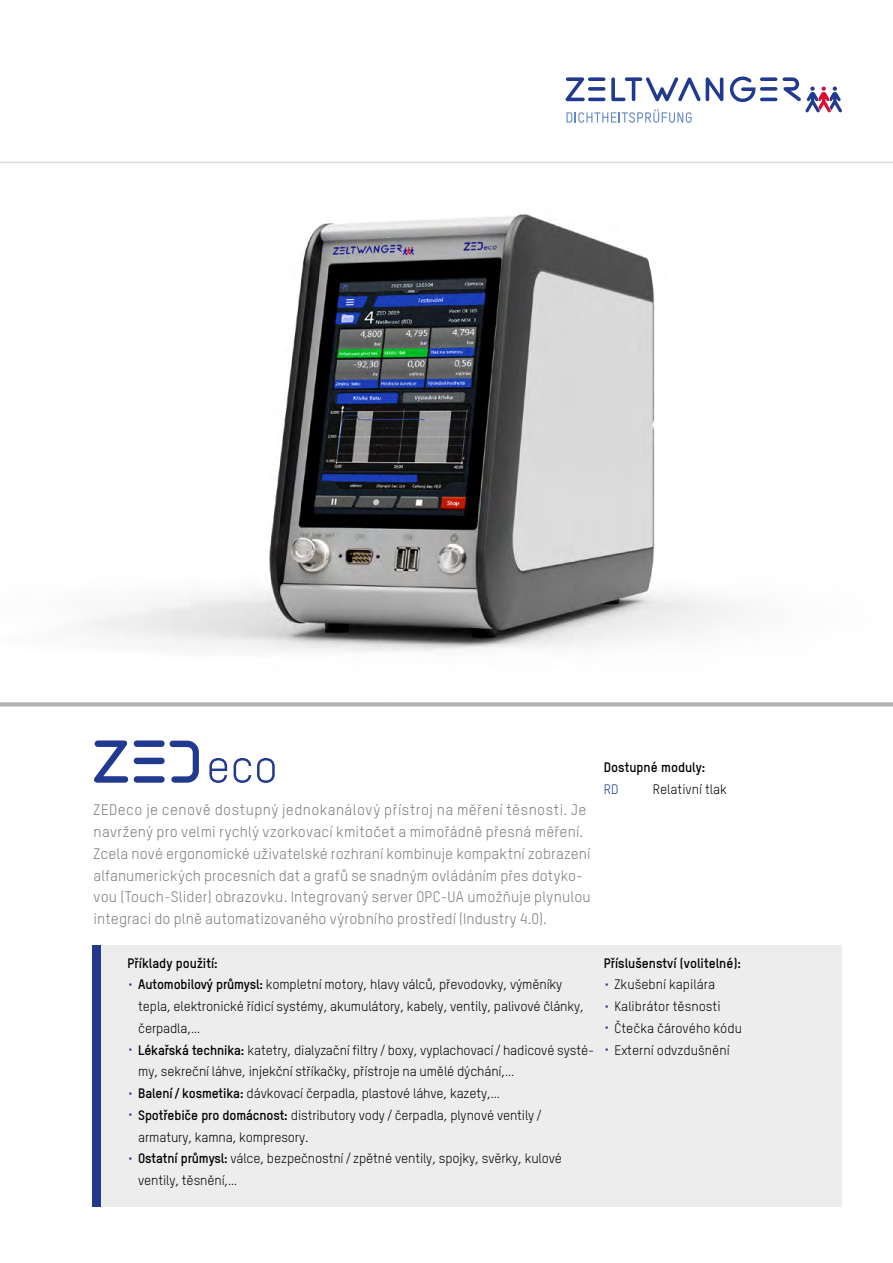
<style>
.page{position:relative;width:893px;height:1263px;background:#fff}
.page>*{position:absolute;margin:0;border:0;box-sizing:border-box;transform-origin:0 0}
.t1{font:15px/21.8px "TSTARPRO";letter-spacing:.01em;color:#7c7b7b}
.t2{font:13.5px/21.8px "TSTARPRO";letter-spacing:-.01em;color:#000}
.t3{font:700 13.5px "TSTARPRO";color:#000}
.t4{font:13.5px "TSTARPRO";color:#213a8f}
.s1{font-size:24px;color:#213a8f}
.s2{font-weight:700}
</style>
<div class="page">
<img style="left:79px;top:214px;width:649px;height:438px">
<svg style="left:0;top:702px;width:893px;height:5px;background:#bebdbd"></svg>
<svg style="left:588px;top:77px;width:17px;height:4px"></svg>
<svg style="left:588px;top:87px;width:17px;height:4px"></svg>
<svg style="left:760px;top:77px;width:17px;height:4px"></svg>
<svg style="left:760px;top:87px;width:17px;height:4px"></svg>
<svg style="left:566px;top:110px;width:126px;height:13px"></svg>
<svg style="left:566px;top:77px;width:19px;height:24px"></svg>
<hr style="left:588px;top:98px;width:17px;height:3px;background:#213a8f;border-radius:2px">
<hr style="left:760px;top:98px;width:17px;height:3px;background:#213a8f;border-radius:2px">
<svg style="left:611px;top:77px;width:112px;height:24px"></svg>
<svg style="left:730px;top:77px;width:25px;height:25px"></svg>
<svg style="left:783px;top:77px;width:59px;height:35px"></svg>
<hr style="left:0;top:162px;width:893px;height:1px;background:#dadada">
<div style="left:92px;top:946px;width:750px;height:261px;background:#ededed"></div>
<div style="left:92px;top:946px;width:9px;height:261px;background:#213a8f"></div>
<svg style="left:94px;top:740px;width:181px;height:43px"></svg>
<p class="t1" style="left:94px;top:799px;width:499px">ZEDeco je cenově dostupný jednokanálový přístroj na měření těsnosti. Je navržený pro velmi rychlý vzorkovací kmitočet a mimořádně přesná měření.<br>Zcela nové ergonomické uživatelské rozhraní kombinuje kompaktní zobrazení alfanumerických procesních dat a grafů se snadným ovládáním přes dotyko&shy;vou (Touch-Slider) obrazovku. Integrovaný server OPC-UA umožňuje plynulou integraci do plně automatizovaného výrobního prostředí (Industry 4.0).</p>
<p class="t3" style="left:604px;top:758px;width:103px">Dostupné moduly:</p>
<p class="t4" style="left:604px;top:781px;width:16px">RD</p>
<p class="t2" style="left:653px;top:778px;width:76px">Relativní tlak</p>
<p class="t3" style="left:128px;top:953px;width:92px">Příklady použití:</p>
<p class="t2" style="left:128px;top:973px;width:436px"><span class="s1">·</span> <span class="s2">Automobilový průmysl:</span> kompletní motory, hlavy válců, převodovky, výměníky</p>
<p class="t2" style="left:138px;top:995px;width:447px">tepla, elektronické řídicí systémy, akumulátory, kabely, ventily, palivové články,</p>
<p class="t2" style="left:138px;top:1017px;width:63px">čerpadla,…</p>
<p class="t2" style="left:128px;top:1039px;width:468px"><span class="s1">·</span> <span class="s2">Lékařská technika:</span> katetry, dialyzační filtry/boxy, vyplachovací/hadicové systé-</p>
<p class="t2" style="left:138px;top:1060px;width:377px">my, sekreční láhve, injekční stříkačky, přístroje na umělé dýchání,…</p>
<p class="t2" style="left:128px;top:1082px;width:374px"><span class="s1">·</span> <span class="s2">Balení/kosmetika:</span> dávkovací čerpadla, plastové láhve, kazety,…</p>
<p class="t2" style="left:128px;top:1104px;width:416px"><span class="s1">·</span> <span class="s2">Spotřebiče pro domácnost:</span> distributory vody/čerpadla, plynové ventily/</p>
<p class="t2" style="left:138px;top:1126px;width:172px">armatury, kamna, kompresory.</p>
<p class="t2" style="left:128px;top:1147px;width:436px"><span class="s1">·</span> <span class="s2">Ostatní průmysl:</span> válce, bezpečnostní/zpětné ventily, spojky, svěrky, kulové</p>
<p class="t2" style="left:138px;top:1169px;width:101px">ventily, těsnění,…</p>
<p class="t2" style="left:604px;top:952px;width:140px"><span class="s2">Příslušenství (volitelné): </span><span class="s1">·</span> Zkušební kapilára<br><span class="s1">·</span> Kalibrátor těsnosti<br><span class="s1">·</span> Čtečka čárového kódu <span class="s1">·</span> Externí odvzdušnění</p>
</div>
